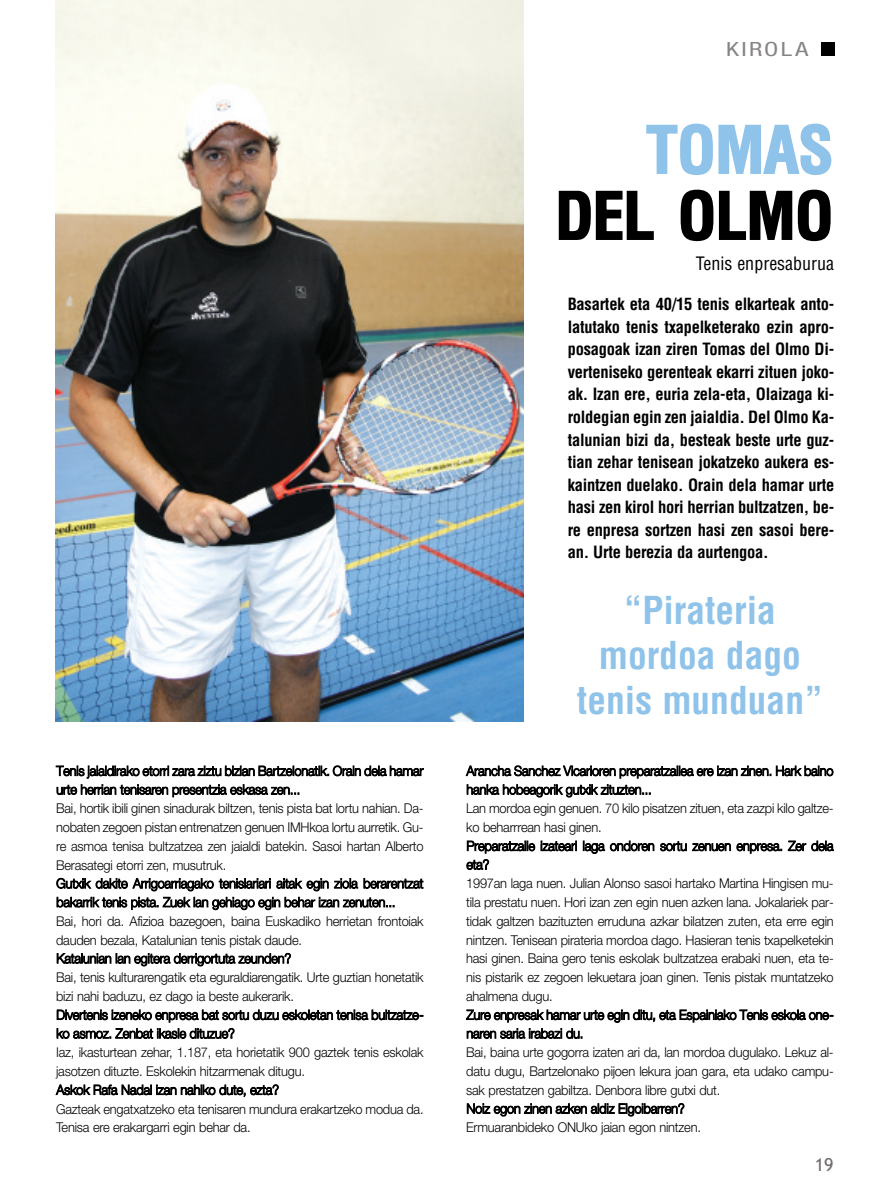
<style>
.page{position:relative;width:890px;height:1188px;background:#fff}
.page>*{position:absolute;margin:0;border:0;box-sizing:border-box;transform-origin:0 0}
.t1{font:700 condensed 63px "Helvetica";letter-spacing:-.01em;color:#000}
.t2{font:700 condensed 63px "Helvetica";letter-spacing:-.01em;color:#8fc3e9}
.t3{font:700 condensed 37.5px/45px "Helvetica";color:#8fc3e9;text-align:center}
.t4{font:21px "NH57";letter-spacing:.09em;color:#868382;scale:1.3 1}
.t5{font:condensed 18px "Helvetica";color:#000}
.t6{font:18px "Trebuchet MS";color:#716c6b}
.t7{font:700 condensed 16.5px/22.5px "Helvetica";letter-spacing:-.015em;color:#000;text-align:justify}
.t8{font:300 13.5px/18.8px "Helvetica Neue";letter-spacing:-.015em;color:#000;scale:.95 1}
</style>
<div class="page">
<img style="left:55px;top:0;width:780px;height:722px">
<h3 class="t4" style="left:726px;top:42px;width:65px">KIROLA</h3>
<h1 class="t2" style="left:646px;top:114px;width:189px">TOMAS</h1>
<h1 class="t1" style="left:555px;top:180px;width:280px">DEL OLMO</h1>
<h3 class="t5" style="left:695px;top:253px;width:140px">Tenis enpresaburua</h3>
<p class="t7" style="left:567px;top:293px;width:268px">Basartek eta 40/15 tenis elkarteak anto&shy;latutako tenis txapelketerako ezin apro&shy;posagoak izan ziren Tomas del Olmo Di&shy;verteniseko gerenteak ekarri zituen joko&shy;ak. Izan ere, euria zela-eta, Olaizaga ki&shy;roldegian egin zen jaialdia. Del Olmo Ka&shy;talunian bizi da, besteak beste urte guz&shy;tian zehar tenisean jokatzeko aukera es&shy;kaintzen duelako. Orain dela hamar urte hasi zen kirol hori herrian bultzatzen, be&shy;re enpresa sortzen hasi zen sasoi bere&shy;an. Urte berezia da aurtengoa.</p>
<h2 class="t3" style="left:577px;top:588px;width:247px">“Pirateria mordoa dago tenis munduan”</h2>
<p class="t8" style="left:56px;top:762px;width:388px">Tenis jaialdirako etorri zara ziztu bizian Bartzelonatik. Orain dela hamar urte herrian tenisaren presentzia eskasa zen...<br>Bai, hortik ibili ginen sinadurak biltzen, tenis pista bat lortu nahian. Da&shy;nobaten zegoen pistan entrenatzen genuen IMHkoa lortu aurretik. Gu&shy;re asmoa tenisa bultzatzea zen jaialdi batekin. Sasoi hartan Alberto Berasategi etorri zen, musutruk.<br>Gutxik dakite Arrigoarriagako tenislariari aitak egin ziola berarentzat bakarrik tenis pista. Zuek lan gehiago egin behar izan zenuten...<br>Bai, hori da. Afizioa bazegoen, baina Euskadiko herrietan frontoiak dauden bezala, Katalunian tenis pistak daude.<br>Katalunian lan egitera derrigortuta zeunden?<br>Bai, tenis kulturarengatik eta eguraldiarengatik. Urte guztian honetatik bizi nahi baduzu, ez dago ia beste aukerarik.<br>Divertenis izeneko enpresa bat sortu duzu eskoletan tenisa bultzatze&shy;ko asmoz. Zenbat ikasle dituzue?<br>Iaz, ikasturtean zehar, 1.187, eta horietatik 900 gaztek tenis eskolak jasotzen dituzte. Eskolekin hitzarmenak ditugu.<br>Askok Rafa Nadal izan nahiko dute, ezta?<br>Gazteak engatxatzeko eta tenisaren mundura erakartzeko modua da.<br>Tenisa ere erakargarri egin behar da.</p>
<p class="t8" style="left:466px;top:762px;width:388px">Arancha Sanchez Vicarioren preparatzailea ere izan zinen. Hark baino hanka hobeagorik gutxik zituzten...<br>Lan mordoa egin genuen. 70 kilo pisatzen zituen, eta zazpi kilo galtze&shy;ko beharrrean hasi ginen.<br>Preparatzaile izateari laga ondoren sortu zenuen enpresa. Zer dela eta?<br>1997an laga nuen. Julian Alonso sasoi hartako Martina Hingisen mu&shy;tila prestatu nuen. Hori izan zen egin nuen azken lana. Jokalariek par&shy;tidak galtzen bazituzten erruduna azkar bilatzen zuten, eta erre egin nintzen. Tenisean pirateria mordoa dago. Hasieran tenis txapelketekin hasi ginen. Baina gero tenis eskolak bultzatzea erabaki nuen, eta te&shy;nis pistarik ez zegoen lekuetara joan ginen. Tenis pistak muntatzeko ahalmena dugu.<br>Zure enpresak hamar urte egin ditu, eta Espainiako Tenis eskola one&shy;naren saria irabazi du.<br>Bai, baina urte gogorra izaten ari da, lan mordoa dugulako. Lekuz al&shy;datu dugu, Bartzelonako pijoen lekura joan gara, eta udako campu&shy;sak prestatzen gabiltza. Denbora libre gutxi dut.<br>Noiz egon zinen azken aldiz Elgoibarren?<br>Ermuaranbideko ONUko jaian egon nintzen.</p>
<h3 class="t6" style="left:814px;top:1153px;width:20px">19</h3>
</div>
